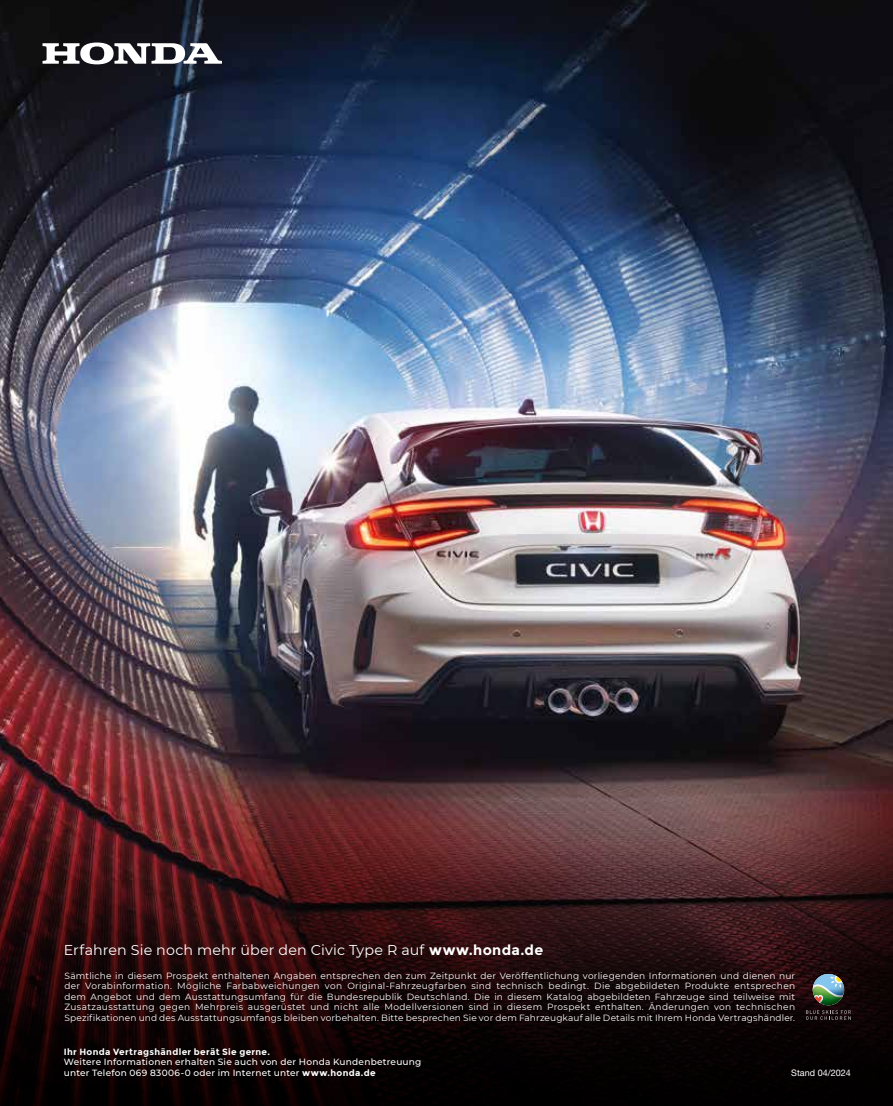
<style>
.page{position:relative;width:893px;height:1106px;background:#fff}
.page>*{position:absolute;margin:0;border:0;box-sizing:border-box;transform-origin:0 0}
.t1{font:14.25px "Montserrat";letter-spacing:.01em;color:#fff}
.t2{font:9px/10.5px "Montserrat";letter-spacing:.015em;color:#fff;text-align:justify}
.t3{font:500 9px/10.5px "Montserrat";letter-spacing:.025em;color:#fff}
.t4{font:700 9px "Montserrat";letter-spacing:.035em;color:#fff}
.t5{font:9px "Helvetica Neue LT Std";letter-spacing:.005em;color:#fff}
.s1{font-weight:700}
</style>
<div class="page">
<img style="left:0;top:0;width:893px;height:761px">
<svg style="left:0;top:761px;width:893px;height:345px;background:#341617"></svg>
<svg style="left:806px;top:974px;width:45px;height:45px;background:#454d49"></svg>
<svg style="left:43px;top:43px;width:179px;height:21px"></svg>
<h1 class="t1" style="left:64px;top:940px;width:481px">Erfahren Sie noch mehr über den Civic Type R auf <span class="s1">www.honda.de</span></h1>
<p class="t2" style="left:64px;top:970px;width:732px">Sämtliche in diesem Prospekt enthaltenen Angaben entsprechen den zum Zeitpunkt der Veröffentlichung vorliegenden Informationen und dienen nur der Vorabinformation. Mögliche Farbabweichungen von Original-Fahrzeugfarben sind technisch bedingt. Die abgebildeten Produkte entsprechen dem Angebot und dem Ausstattungsumfang für die Bundesrepublik Deutschland. Die in diesem Katalog abgebildeten Fahrzeuge sind teilweise mit Zusatzausstattung gegen Mehrpreis ausgerüstet und nicht alle Modellversionen sind in diesem Prospekt enthalten. Änderungen von technischen Spezifikationen und des Ausstattungsumfangs bleiben vorbehalten. Bitte besprechen Sie vor dem Fahrzeugkauf alle Details mit Ihrem Honda Vertragshändler.</p>
<p class="t4" style="left:64px;top:1046px;width:208px">Ihr Honda Vertragshändler berät Sie gerne.</p>
<p class="t3" style="left:64px;top:1056px;width:359px">Weitere Informationen erhalten Sie auch von der Honda Kundenbetreuung unter Telefon 069 83006-0 oder im Internet unter <span class="s1">www.honda.de</span></p>
<p class="t5" style="left:791px;top:1067px;width:61px">Stand 04/2024</p>
</div>
